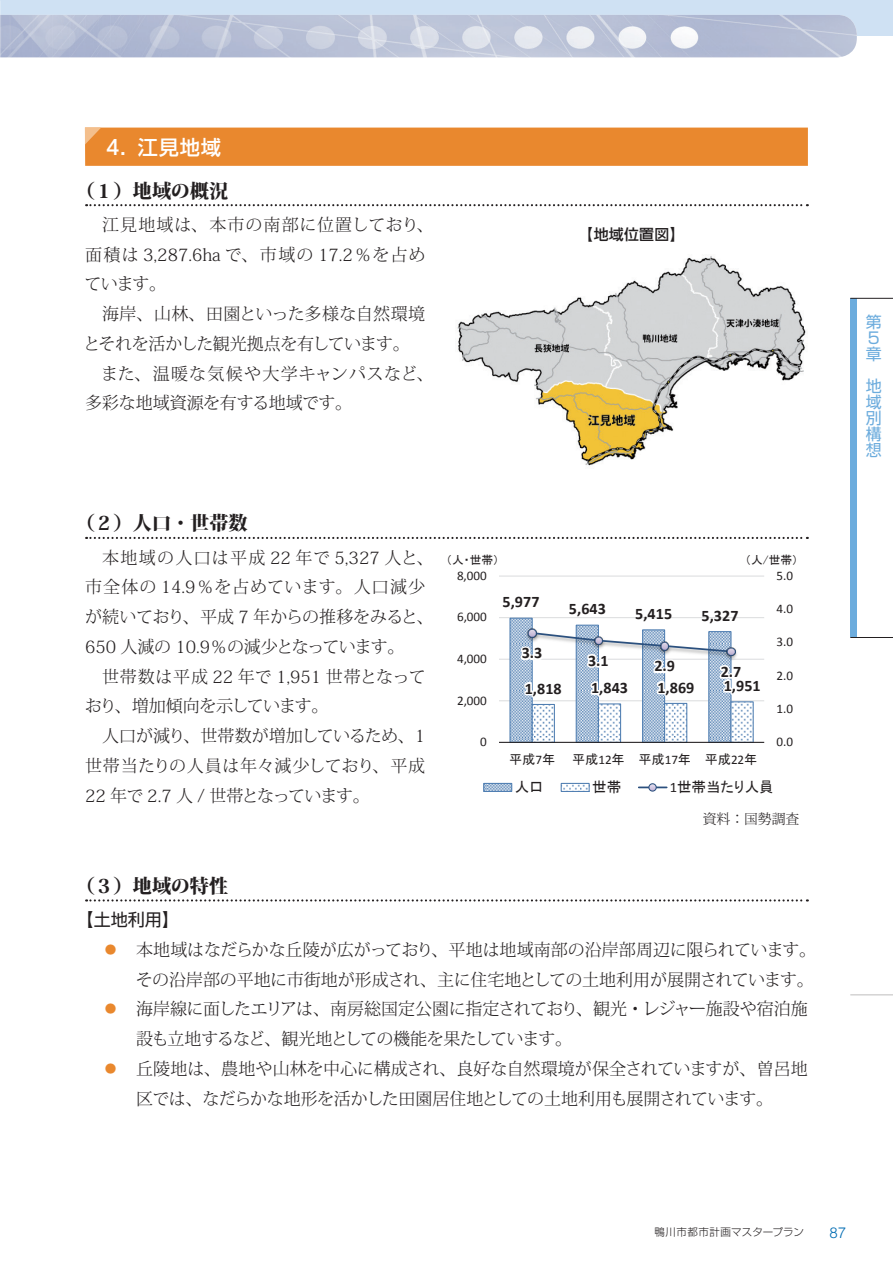
<style>
.page{position:relative;width:893px;height:1263px;background:#fff}
.page>*{position:absolute;margin:0;border:0;box-sizing:border-box;transform-origin:0 0}
.t1{font:500 20.25px "UD Shin Go Pro";color:#fff}
.t2{font:800 19.2px "Koz Min Pr 6 N";color:#231f20}
.t3{font:300 16.95px/29.7px "Koz Min Pr 6 N";letter-spacing:-.005em;color:#231f20}
.t4{font:300 16.95px/29.7px "Koz Min Pr 6 N";letter-spacing:.055em;color:#231f20}
.t5{font:300 16.95px "Koz Min Pr 6 N";letter-spacing:-.04em;color:#231f20}
.t6{font:300 16.95px "Koz Min Pr 6 N";letter-spacing:-.06em;color:#231f20}
.t7{font:300 16.95px "Koz Min Pr 6 N";letter-spacing:-.03em;color:#231f20}
.t8{font:300 16.95px "Koz Min Pr 6 N";letter-spacing:.06em;color:#231f20}
.t9{font:16.95px "Shin Go Pr 6 N";color:#231f20}
.t10{font:700 16.05px "Calibri";letter-spacing:.005em;color:#231f20}
.t11{font:15.9px/15.9px "Shin Go Pr 6 N";color:#6cacdd}
.t12{font:300 15px "Helvetica";color:#006cb3}
.t13{font:500 14.85px "UD Shin Go Pro";letter-spacing:.02em;color:#231f20}
.t14{font:14.55px "MS P Gothic";color:#231f20}
.t15{font:300 13.8px "Koz Min Pr 6 N";color:#231f20}
.t16{font:13.2px "Calibri";color:#231f20}
.t17{font:13.2px "MS P Gothic";color:#231f20}
.t18{font:13.05px "Calibri";color:#231f20}
.t19{font:11.7px "MS P Gothic";color:#231f20}
.t20{font:300 10.5px "Shin Go Pr 6 N";letter-spacing:.03em;color:#231f20}
.s1{font-family:"Calibri"}
.s2{color:#e9882e}
</style>
<div class="page">
<div style="left:850px;top:298px;width:7px;height:339px;background:#6cacdd"></div>
<hr style="left:850px;top:298px;width:43px;height:1px;background:#231f20">
<hr style="left:850px;top:637px;width:43px;height:1px;background:#231f20">
<div style="left:0;top:0;width:893px;height:36px;background:#cfe1f3"></div>
<img style="left:0;top:15px;width:857px;height:42px">
<svg style="left:86px;top:204px;width:722px;height:2px"></svg>
<svg style="left:86px;top:537px;width:722px;height:2px"></svg>
<svg style="left:86px;top:899px;width:722px;height:2px"></svg>
<div style="left:85px;top:128px;width:723px;height:38px;background:#e9882e"></div>
<svg style="left:85px;top:128px;width:16px;height:17px"></svg>
<img style="left:457px;top:256px;width:349px;height:210px">
<hr style="left:499px;top:700px;width:265px;height:1px;background:#dcdddf">
<hr style="left:499px;top:659px;width:265px;height:1px;background:#dcdddf">
<hr style="left:499px;top:617px;width:265px;height:1px;background:#dcdddf">
<hr style="left:499px;top:575px;width:265px;height:2px;background:#dcdddf">
<hr style="left:499px;top:742px;width:265px;height:1px;background:#231f20">
<svg style="left:509px;top:617px;width:255px;height:126px"></svg>
<svg style="left:485px;top:785px;width:25px;height:5px"></svg>
<div style="left:483px;top:783px;width:29px;height:9px;border:1px solid #4e7db1"></div>
<svg style="left:563px;top:785px;width:25px;height:5px"></svg>
<div style="left:561px;top:783px;width:29px;height:9px;border:1px solid #4e7db1"></div>
<hr style="left:639px;top:786px;width:28px;height:2px;background:#2b507e">
<svg style="left:650px;top:785px;width:5px;height:5px"></svg>
<div style="left:648px;top:783px;width:9px;height:9px;border:1px solid #2b507e;border-radius:50%"></div>
<hr style="left:850px;top:994px;width:43px;height:1px;background:#231f20">
<p class="t1" style="left:85px;top:131px;width:137px">　4．江見地域</p>
<p class="t2" style="left:76px;top:180px;width:154px">（１）地域の概況</p>
<p class="t4" style="left:84px;top:210px;width:351px;text-indent:18px">江見地域は、本市の南部に位置しており、面積は 3,287.6ha で、市域の 17.2％を占めています。</p>
<p class="t3" style="left:102px;top:299px;width:325px">海岸、山林、田園といった多様な自然環境</p>
<p class="t7" style="left:83px;top:334px;width:328px">とそれを活かした観光拠点を有しています。</p>
<p class="t8" style="left:101px;top:364px;width:334px">また、温暖な気候や大学キャンパスなど、</p>
<p class="t3" style="left:85px;top:389px;width:269px">多彩な地域資源を有する地域です。</p>
<p class="t13" style="left:578px;top:222px;width:108px">【地域位置図】</p>
<p class="t2" style="left:76px;top:512px;width:173px">（２）人口・世帯数</p>
<p class="t3" style="left:85px;top:543px;width:350px;text-indent:17px">本地域の人口は平成 22 年で 5,327 人と、市全体の 14.9％を占めています。人口減少が続いており、平成 7 年からの推移をみると、<br>650 人減の 10.9％の減少となっています。</p>
<p class="t3" style="left:85px;top:662px;width:343px;text-indent:17px">世帯数は平成 22 年で 1,951 世帯となっており、増加傾向を示しています。</p>
<p class="t3" style="left:85px;top:721px;width:342px;text-align:justify;text-indent:17px">人口が減り、世帯数が増加しているため、1世帯当たりの人員は年々減少しており、平成22 年で 2.7 人 / 世帯となっています。</p>
<p class="t19" style="left:446px;top:554px;width:54px">（人・世帯）</p>
<p class="t19" style="left:745px;top:554px;width:54px">（人/世帯）</p>
<p class="t18" style="left:457px;top:567px;width:31px">8,000</p>
<p class="t16" style="left:457px;top:609px;width:31px">6,000</p>
<p class="t16" style="left:457px;top:650px;width:31px">4,000</p>
<p class="t16" style="left:457px;top:692px;width:31px">2,000</p>
<p class="t16" style="left:480px;top:733px;width:8px">0</p>
<p class="t10" style="left:503px;top:592px;width:39px">5,977</p>
<p class="t10" style="left:522px;top:643px;width:22px">3.3</p>
<p class="t10" style="left:569px;top:599px;width:39px">5,643</p>
<p class="t10" style="left:635px;top:603px;width:38px">5,415</p>
<p class="t10" style="left:702px;top:605px;width:38px">5,327</p>
<p class="t10" style="left:588px;top:650px;width:22px">3.1</p>
<p class="t10" style="left:654px;top:656px;width:22px">2.9</p>
<p class="t10" style="left:721px;top:661px;width:22px">2.7</p>
<p class="t10" style="left:525px;top:678px;width:38px">1,818</p>
<p class="t10" style="left:591px;top:678px;width:38px">1,843</p>
<p class="t10" style="left:657px;top:677px;width:39px">1,869</p>
<p class="t10" style="left:724px;top:675px;width:39px">1,951</p>
<p class="t17" style="left:509px;top:753px;width:48px">平成<span class="s1">7</span>年</p>
<p class="t17" style="left:572px;top:753px;width:187px">平成<span class="s1">12</span>年 平成<span class="s1">17</span>年 平成<span class="s1">22</span>年</p>
<p class="t18" style="left:776px;top:567px;width:18px">5.0</p>
<p class="t16" style="left:776px;top:600px;width:18px">4.0</p>
<p class="t16" style="left:776px;top:634px;width:18px">3.0</p>
<p class="t16" style="left:776px;top:667px;width:18px">2.0</p>
<p class="t16" style="left:776px;top:700px;width:18px">1.0</p>
<p class="t16" style="left:776px;top:733px;width:18px">0.0</p>
<p class="t14" style="left:515px;top:779px;width:30px">人口</p>
<p class="t14" style="left:592px;top:779px;width:30px">世帯</p>
<p class="t14" style="left:670px;top:779px;width:106px"><span class="s1">1</span>世帯当たり人員</p>
<p class="t15" style="left:703px;top:811px;width:98px">資料：国勢調査</p>
<p class="t2" style="left:76px;top:875px;width:154px">（３）地域の特性</p>
<p class="t9" style="left:77px;top:906px;width:104px">【土地利用】</p>
<p class="t3" style="left:102px;top:935px;width:716px"><span class="s2">⃝</span> 本地域はなだらかな丘陵が広がっており、平地は地域南部の沿岸部周辺に限られています。</p>
<p class="t3" style="left:136px;top:965px;width:679px">その沿岸部の平地に市街地が形成され、主に住宅地としての土地利用が展開されています。</p>
<p class="t3" style="left:102px;top:995px;width:707px"><span class="s2">⃝</span> 海岸線に面したエリアは、南房総国定公園に指定されており、観光・レジャー施設や宿泊施</p>
<p class="t6" style="left:136px;top:1029px;width:437px">設も立地するなど、観光地としての機能を果たしています。</p>
<p class="t3" style="left:102px;top:1054px;width:707px"><span class="s2">⃝</span> 丘陵地は、農地や山林を中心に構成され、良好な自然環境が保全されていますが、曽呂地</p>
<p class="t5" style="left:136px;top:1089px;width:638px">区では、なだらかな地形を活かした田園居住地としての土地利用も展開されています。</p>
<p class="t11" style="left:866px;top:313px;width:17px">第<br>５章</p>
<p class="t11" style="left:866px;top:377px;width:17px;text-align:justify">地域別構想</p>
<p class="t20" style="left:655px;top:1224px;width:151px">鴨川市都市計画マスタープラン</p>
<p class="t12" style="left:829px;top:1223px;width:18px">87</p>
</div>
